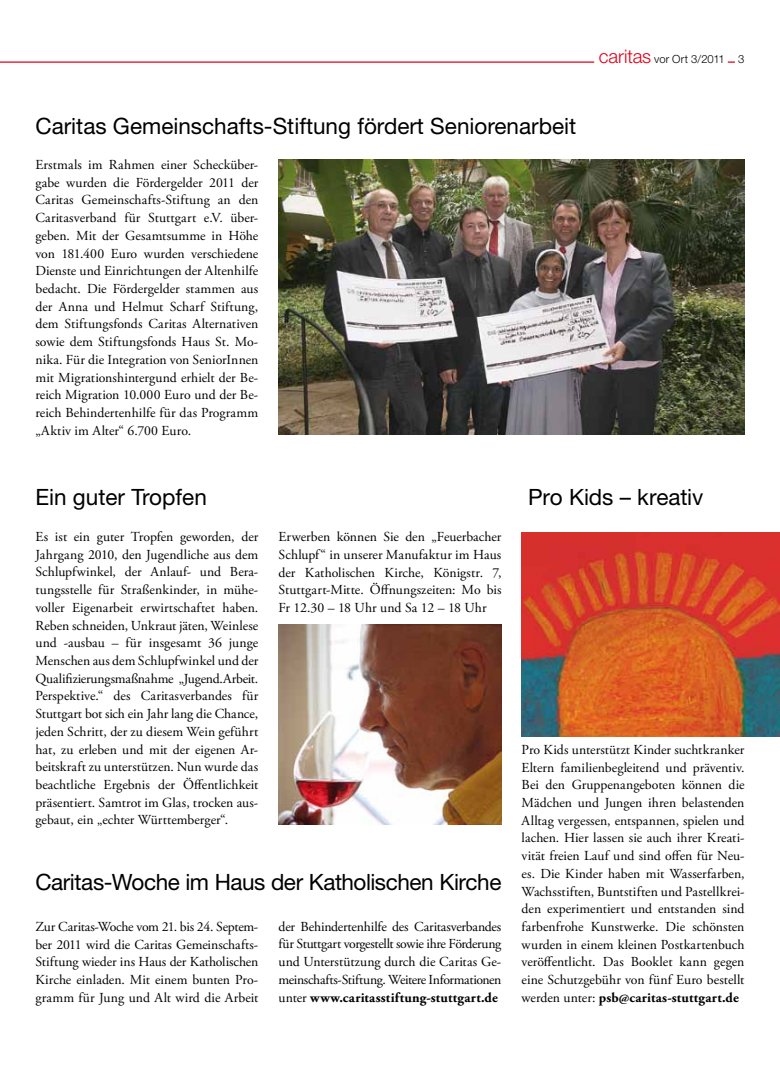
<style>
.page{position:relative;width:780px;height:1088px;background:#fff}
.page>*{position:absolute;margin:0;border:0;box-sizing:border-box;transform-origin:0 0}
.t1{font:22.5px "Helvetica Neue";color:#000}
.t2{font:22.5px "Helvetica Neue";letter-spacing:-.02em;color:#000}
.t3{font:13.75px/17.8px "Adobe Garamond Pro";color:#000;text-align:justify}
.t4{font:300 11.25px "Helvetica Neue";letter-spacing:-.01em;color:#000}
.s1{font-size:18.75px;color:#e2001a}
.s2{font-weight:700}
</style>
<div class="page">
<hr style="left:0;top:61px;width:594px;height:2px;background:#e2001a">
<svg style="left:727px;top:61px;width:7px;height:2px"></svg>
<img style="left:521px;top:532px;width:259px;height:204px">
<img style="left:278px;top:159px;width:466px;height:276px">
<img style="left:278px;top:624px;width:223px;height:201px">
<h1 class="t1" style="left:35px;top:112px;width:542px">Caritas Gemeinschafts-Stiftung fördert Seniorenarbeit</h1>
<p class="t3" style="left:35px;top:156px;width:224px">Erstmals im Rahmen einer Schecküber&shy;gabe wurden die Fördergelder 2011 der Caritas Gemeinschafts-Stiftung an den Caritasverband für Stuttgart e.V. über&shy;geben. Mit der Gesamtsumme in Höhe von 181.400 Euro wurden verschiedene Dienste und Einrichtungen der Altenhilfe bedacht. Die Fördergelder stammen aus der Anna und Helmut Scharf Stiftung, dem Stiftungsfonds Caritas Alternativen sowie dem Stiftungsfonds Haus St. Mo&shy;nika. Für die Integration von SeniorInnen mit Migrationshintergund erhielt der Be&shy;reich Migration 10.000 Euro und der Be&shy;reich Behindertenhilfe für das Programm „Aktiv im Alter“ 6.700 Euro.</p>
<p class="t4" style="left:598px;top:52px;width:147px"><span class="s1">caritas</span> vor Ort 3/2011 3</p>
<h1 class="t1" style="left:35px;top:483px;width:173px">Ein guter Tropfen</h1>
<h1 class="t1" style="left:528px;top:484px;width:176px">Pro Kids – kreativ</h1>
<p class="t3" style="left:35px;top:528px;width:224px">Es ist ein guter Tropfen geworden, der Jahrgang 2010, den Jugendliche aus dem Schlupfwinkel, der Anlauf- und Bera&shy;tungsstelle für Straßenkinder, in mühe&shy;voller Eigenarbeit erwirtschaftet haben.<br>Reben schneiden, Unkraut jäten, Weinlese und -ausbau – für insgesamt 36 junge Menschen aus dem Schlupfwinkel und der Qualifizierungsmaßnahme „Jugend.Arbeit.<br>Perspektive.“ des Caritasverbandes für Stuttgart bot sich ein Jahr lang die Chance, jeden Schritt, der zu diesem Wein geführt hat, zu erleben und mit der eigenen Ar&shy;beitskraft zu unterstützen. Nun wurde das beachtliche Ergebnis der Öffentlichkeit präsentiert. Samtrot im Glas, trocken aus&shy;gebaut, ein „echter Württemberger“.</p>
<p class="t3" style="left:278px;top:528px;width:224px">Erwerben können Sie den „Feuerbacher Schlupf“ in unserer Manufaktur im Haus der Katholischen Kirche, Königstr. 7, Stuttgart-Mitte. Öffnungszeiten: Mo bis Fr 12.30 – 18 Uhr und Sa 12 – 18 Uhr</p>
<h1 class="t2" style="left:35px;top:868px;width:467px">Caritas-Woche im Haus der Katholischen Kirche</h1>
<p class="t3" style="left:35px;top:918px;width:224px">Zur Caritas-Woche vom 21. bis 24. Septem&shy;ber 2011 wird die Caritas Gemeinschafts-Stiftung wieder ins Haus der Katholischen Kirche einladen. Mit einem bunten Pro&shy;gramm für Jung und Alt wird die Arbeit</p>
<p class="t3" style="left:278px;top:918px;width:224px">der Behindertenhilfe des Caritasverbandes für Stuttgart vorgestellt sowie ihre Förderung und Unterstützung durch die Caritas Ge&shy;meinschafts-Stiftung. Weitere Informationen unter <span class="s2">www.caritasstiftung-stuttgart.de</span></p>
<p class="t3" style="left:521px;top:741px;width:224px">Pro Kids unterstützt Kinder suchtkranker Eltern familienbegleitend und präventiv.<br>Bei den Gruppenangeboten können die Mädchen und Jungen ihren belastenden Alltag vergessen, entspannen, spielen und lachen. Hier lassen sie auch ihrer Kreati&shy;vität freien Lauf und sind offen für Neu&shy;es. Die Kinder haben mit Wasserfarben, Wachsstiften, Buntstiften und Pastellkrei&shy;den experimentiert und entstanden sind farbenfrohe Kunstwerke. Die schönsten wurden in einem kleinen Postkartenbuch veröffentlicht. Das Booklet kann gegen eine Schutzgebühr von fünf Euro bestellt werden unter: <span class="s2">psb@caritas-stuttgart.de</span></p>
</div>
